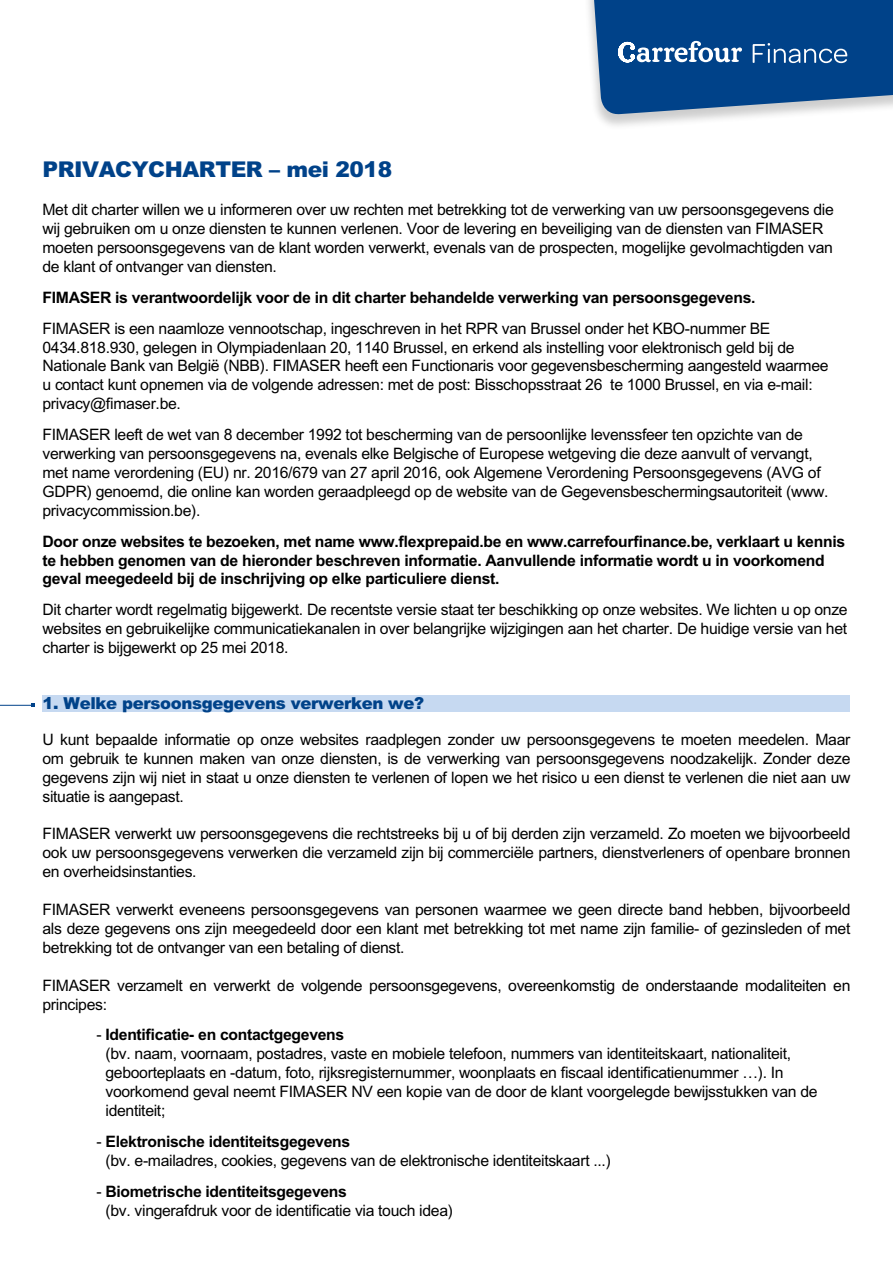
<style>
.page{position:relative;width:893px;height:1263px;background:#fff}
.page>*{position:absolute;margin:0;border:0;box-sizing:border-box;transform-origin:0 0}
.t1{font:900 21.75px "M Arial";letter-spacing:-.02em;color:#004289}
.t2{font:900 16.5px "M Arial";letter-spacing:-.02em;color:#004289}
.t3{font:15.75px/18.9px "M Arial";letter-spacing:-.02em;color:#000}
.t4{font:700 15.75px/18.9px "M Arial";letter-spacing:-.02em;color:#000}
.s1{font-weight:700}
</style>
<div class="page">
<div style="left:43px;top:695px;width:807px;height:17px;background:#c6d9f1"></div>
<div style="left:584px;top:0;width:309px;height:130px;background:#000;opacity:.2"></div>
<svg style="left:592px;top:0;width:301px;height:115px"></svg>
<hr style="left:0;top:705px;width:33px;height:1px;background:#004289">
<h1 class="t1" style="left:43px;top:156px;width:351px">PRIVACYCHARTER – mei 2018</h1>
<p class="t3" style="left:43px;top:200px;width:793px">Met dit charter willen we u informeren over uw rechten met betrekking tot de verwerking van uw persoonsgegevens die wij gebruiken om u onze diensten te kunnen verlenen. Voor de levering en beveiliging van de diensten van FIMASER moeten persoonsgegevens van de klant worden verwerkt, evenals van de prospecten, mogelijke gevolmachtigden van de klant of ontvanger van diensten.</p>
<p class="t4" style="left:43px;top:288px;width:714px">FIMASER is verantwoordelijk voor de in dit charter behandelde verwerking van persoonsgegevens.</p>
<p class="t3" style="left:43px;top:318px;width:787px">FIMASER is een naamloze vennootschap, ingeschreven in het RPR van Brussel onder het KBO-nummer BE 0434.818.930, gelegen in Olympiadenlaan 20, 1140 Brussel, en erkend als instelling voor elektronisch geld bij de Nationale Bank van België (NBB). FIMASER heeft een Functionaris voor gegevensbescherming aangesteld waarmee u contact kunt opnemen via de volgende adressen: met de post: Bisschopsstraat 26 te 1000 Brussel, en via e-mail: privacy@fimaser.be.</p>
<p class="t3" style="left:43px;top:425px;width:787px">FIMASER leeft de wet van 8 december 1992 tot bescherming van de persoonlijke levenssfeer ten opzichte van de verwerking van persoonsgegevens na, evenals elke Belgische of Europese wetgeving die deze aanvult of vervangt, met name verordening (EU) nr. 2016/679 van 27 april 2016, ook Algemene Verordening Persoonsgegevens (AVG of GDPR) genoemd, die online kan worden geraadpleegd op de website van de Gegevensbeschermingsautoriteit (www. privacycommission.be).</p>
<p class="t4" style="left:43px;top:531px;width:804px">Door onze websites te bezoeken, met name www.flexprepaid.be en www.carrefourfinance.be, verklaart u kennis te hebben genomen van de hieronder beschreven informatie. Aanvullende informatie wordt u in voorkomend geval meegedeeld bij de inschrijving op elke particuliere dienst.</p>
<p class="t3" style="left:43px;top:600px;width:807px;text-align:justify">Dit charter wordt regelmatig bijgewerkt. De recentste versie staat ter beschikking op onze websites. We lichten u op onze websites en gebruikelijke communicatiekanalen in over belangrijke wijzigingen aan het charter. De huidige versie van het charter is bijgewerkt op 25 mei 2018.</p>
<p class="t2" style="left:43px;top:693px;width:383px">1. Welke persoonsgegevens verwerken we?</p>
<p class="t3" style="left:43px;top:730px;width:809px;text-align:justify">U kunt bepaalde informatie op onze websites raadplegen zonder uw persoonsgegevens te moeten meedelen. Maar om gebruik te kunnen maken van onze diensten, is de verwerking van persoonsgegevens noodzakelijk. Zonder deze gegevens zijn wij niet in staat u onze diensten te verlenen of lopen we het risico u een dienst te verlenen die niet aan uw situatie is aangepast.</p>
<p class="t3" style="left:43px;top:824px;width:809px;text-align:justify">FIMASER verwerkt uw persoonsgegevens die rechtstreeks bij u of bij derden zijn verzameld. Zo moeten we bijvoorbeeld ook uw persoonsgegevens verwerken die verzameld zijn bij commerciële partners, dienstverleners of openbare bronnen en overheidsinstanties.</p>
<p class="t3" style="left:43px;top:900px;width:809px;text-align:justify">FIMASER verwerkt eveneens persoonsgegevens van personen waarmee we geen directe band hebben, bijvoorbeeld als deze gegevens ons zijn meegedeeld door een klant met betrekking tot met name zijn familie- of gezinsleden of met betrekking tot de ontvanger van een betaling of dienst.</p>
<p class="t3" style="left:43px;top:975px;width:809px">FIMASER verzamelt en verwerkt de volgende persoonsgegevens, overeenkomstig de onderstaande modaliteiten en principes:</p>
<p class="t3" style="left:106px;top:1025px;width:714px;text-indent:-9px">- <span class="s1">Identificatie- en contactgegevens<br></span>(bv. naam, voornaam, postadres, vaste en mobiele telefoon, nummers van identiteitskaart, nationaliteit, geboorteplaats en -datum, foto, rijksregisternummer, woonplaats en fiscaal identificatienummer …). In voorkomend geval neemt FIMASER NV een kopie van de door de klant voorgelegde bewijsstukken van de identiteit;</p>
<p class="t3" style="left:106px;top:1132px;width:507px;text-indent:-9px">- <span class="s1">Elektronische identiteitsgegevens<br></span>(bv. e-mailadres, cookies, gegevens van de elektronische identiteitskaart ...)</p>
<p class="t3" style="left:106px;top:1182px;width:349px;text-indent:-9px">- <span class="s1">Biometrische identiteitsgegevens<br></span>(bv. vingerafdruk voor de identificatie via touch idea)</p>
</div>
